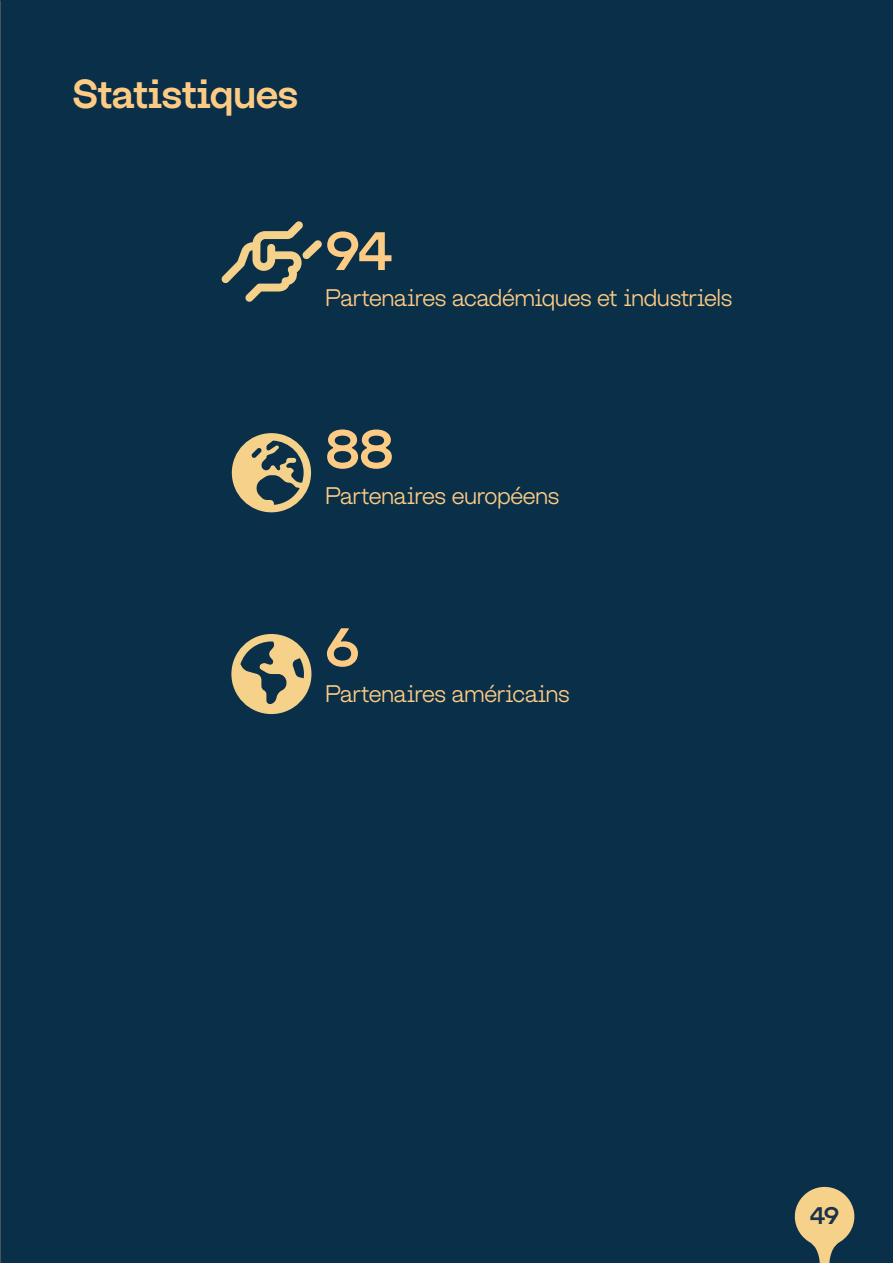
<style>
.page{position:relative;width:893px;height:1263px;background:#092f49}
.page>*{position:absolute;margin:0;border:0;box-sizing:border-box;transform-origin:0 0}
.Headline_27_31_Left{font:500 54px "Lazare Grotesk";color:#fdcb84}
.Headline_27_31_Left-2{font:500 40.5px "Lazare Grotesk";letter-spacing:-.02em;color:#fdcb84}
.Headline_27_31_Left-3{font:300 24px "Lazare Grotesk";letter-spacing:-.02em;color:#fdcb84}
.Headline_27_31_Left-4{font:500 24px "Lazare Grotesk";color:#1a3149}
</style>
<div class="page">
<svg style="left:221px;top:221px;width:101px;height:81px"></svg>
<svg style="left:232px;top:433px;width:79px;height:79px"></svg>
<svg style="left:231px;top:634px;width:80px;height:80px"></svg>
<svg style="left:794px;top:1187px;width:61px;height:76px"></svg>
<p class="Headline_27_31_Left-2" style="left:73px;top:70px;width:227px">Statistiques</p>
<p class="Headline_27_31_Left" style="left:325px;top:219px;width:69px">94</p>
<p class="Headline_27_31_Left-3" style="left:325px;top:284px;width:409px">Partenaires académiques et industriels</p>
<p class="Headline_27_31_Left" style="left:325px;top:417px;width:70px">88</p>
<p class="Headline_27_31_Left-3" style="left:325px;top:482px;width:236px">Partenaires européens</p>
<p class="Headline_27_31_Left" style="left:325px;top:615px;width:36px">6</p>
<p class="Headline_27_31_Left-3" style="left:325px;top:680px;width:246px">Partenaires américains</p>
<p class="Headline_27_31_Left-4" style="left:810px;top:1202px;width:31px">49</p>
</div>
